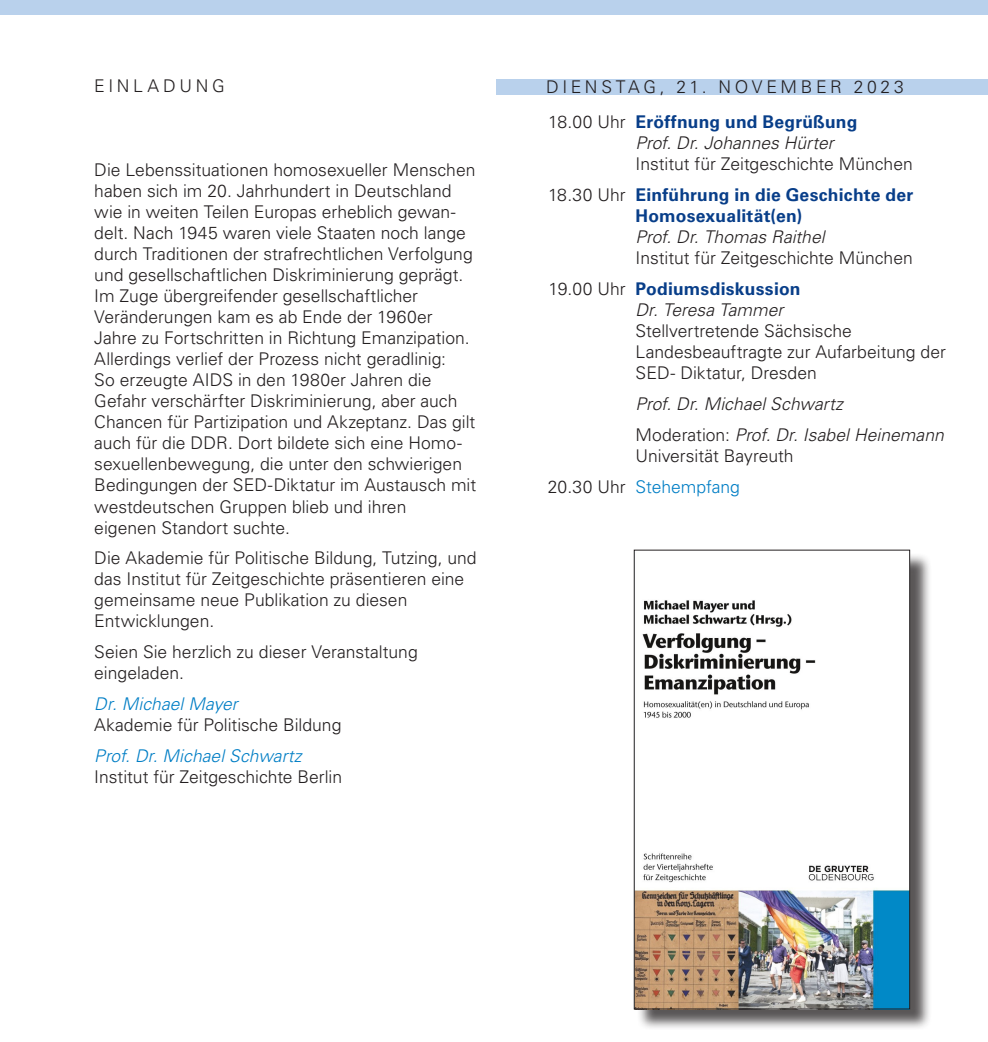
<style>
.page{position:relative;width:988px;height:1042px;background:#fff}
.page>*{position:absolute;margin:0;border:0;box-sizing:border-box;transform-origin:0 0}
.Programm_Fließtext_10p{font:300 17.5px/21px "Univers LT Std";color:#231f20}
.Tabelle_Fließtext-m-Tab_10_12p{font:300 17.5px/21px "Univers LT Std";color:#231f20}
.Tabelle_Fließtext-m-Tab_10_12p-2{font:700 17.5px/21px "Univers LT Std";letter-spacing:.015em;color:#083e89}
.Tabelle_Tag_schwarz_10_12p{font:300 17.5px "Univers LT Std";letter-spacing:.205em;color:#231f20}
.Tabelle_Fließtext-m-Tab_10_12p-3{font:italic 300 17.5px "Univers LT Std";color:#231f20}
.Tabelle_Fließtext-m-Tab_10_12p-4{font:300 17.5px "Univers LT Std";color:#007ec5}
.Rubrik{font:300 17.5px "Univers LT Std";letter-spacing:.21em;color:#231f20}
.s1{font-style:italic;color:#007ec5}
.s2{font-weight:700;color:#083e89}
.s3{font-style:italic}
.s4{font-weight:300;color:#231f20}
.s5{font-weight:300;font-style:italic;color:#231f20}
.s6{color:#231f20}
</style>
<div class="page">
<div style="left:0;top:0;width:987px;height:15px;background:#b9d1ec"></div>
<div style="left:496px;top:79px;width:491px;height:15px;background:#b9d1ec"></div>
<div style="left:636px;top:552px;width:295px;height:479px;background:#231f20;opacity:.75"></div>
<img style="left:636px;top:552px;width:271px;height:455px">
<div style="left:634px;top:550px;width:275px;height:459px;border:1px solid #231f20"></div>
<p class="Rubrik" style="left:94px;top:75px;width:132px">EINLADUNG</p>
<p class="Programm_Fließtext_10p" style="left:94px;top:160px;width:383px">Die Lebenssituationen homosexueller Menschen haben sich im 20. Jahrhundert in Deutschland wie in weiten Teilen Europas erheblich gewan&shy;delt. Nach 1945 waren viele Staaten noch lange durch Traditionen der strafrechtlichen Verfolgung und gesellschaftlichen Diskriminierung geprägt.<br>Im Zuge übergreifender gesellschaftlicher Veränderungen kam es ab Ende der 1960er Jahre zu Fortschritten in Richtung Emanzipation.<br>Allerdings verlief der Prozess nicht geradlinig:<br>So erzeugte AIDS in den 1980er Jahren die Gefahr verschärfter Diskriminierung, aber auch Chancen für Partizipation und Akzeptanz. Das gilt auch für die DDR. Dort bildete sich eine Homo&shy;sexuellenbewegung, die unter den schwierigen Bedingungen der SED-Diktatur im Austausch mit westdeutschen Gruppen blieb und ihren<br>eigenen Standort suchte.</p>
<p class="Programm_Fließtext_10p" style="left:94px;top:548px;width:383px">Die Akademie für Politische Bildung, Tutzing, und das Institut für Zeitgeschichte präsentieren eine gemeinsame neue Publikation zu diesen Entwicklungen.</p>
<p class="Programm_Fließtext_10p" style="left:94px;top:642px;width:325px">Seien Sie herzlich zu dieser Veranstaltung eingeladen.</p>
<p class="Programm_Fließtext_10p" style="left:94px;top:693px;width:248px"><span class="s1">Dr. Michael Mayer<br></span>Akademie für Politische Bildung</p>
<p class="Programm_Fließtext_10p" style="left:94px;top:745px;width:249px"><span class="s1">Prof. Dr. Michael Schwartz<br></span>Institut für Zeitgeschichte Berlin</p>
<p class="Tabelle_Tag_schwarz_10_12p" style="left:546px;top:77px;width:359px">DIENSTAG, 21. NOVEMBER 2023</p>
<p class="Tabelle_Fließtext-m-Tab_10_12p" style="left:635px;top:111px;width:279px;text-indent:-87px">18.00 Uhr <span class="s2">Eröffnung und Begrüßung<br></span><span class="s3">Prof. Dr. Johannes Hürter<br></span>Institut für Zeitgeschichte München</p>
<p class="Tabelle_Fließtext-m-Tab_10_12p-2" style="left:635px;top:184px;width:279px;text-indent:-87px"><span class="s4">18.30 Uhr</span> Einführung in die Geschichte der<br>Homosexualität(en)<br><span class="s5">Prof. Dr. Thomas Raithel<br></span><span class="s4">Institut für Zeitgeschichte München</span></p>
<p class="Tabelle_Fließtext-m-Tab_10_12p" style="left:635px;top:278px;width:312px;text-indent:-87px">19.00 Uhr <span class="s2">Podiumsdiskussion<br></span><span class="s3">Dr. Teresa Tammer<br></span>Stellvertretende Sächsische<br>Landesbeauftragte zur Aufarbeitung der<br>SED- Diktatur, Dresden</p>
<p class="Tabelle_Fließtext-m-Tab_10_12p-3" style="left:635px;top:393px;width:209px">Prof. Dr. Michael Schwartz</p>
<p class="Tabelle_Fließtext-m-Tab_10_12p" style="left:635px;top:424px;width:310px">Moderation: <span class="s3">Prof. Dr. Isabel Heinemann<br></span>Universität Bayreuth</p>
<p class="Tabelle_Fließtext-m-Tab_10_12p-4" style="left:547px;top:476px;width:194px"><span class="s6">20.30 Uhr</span> Stehempfang</p>
</div>
